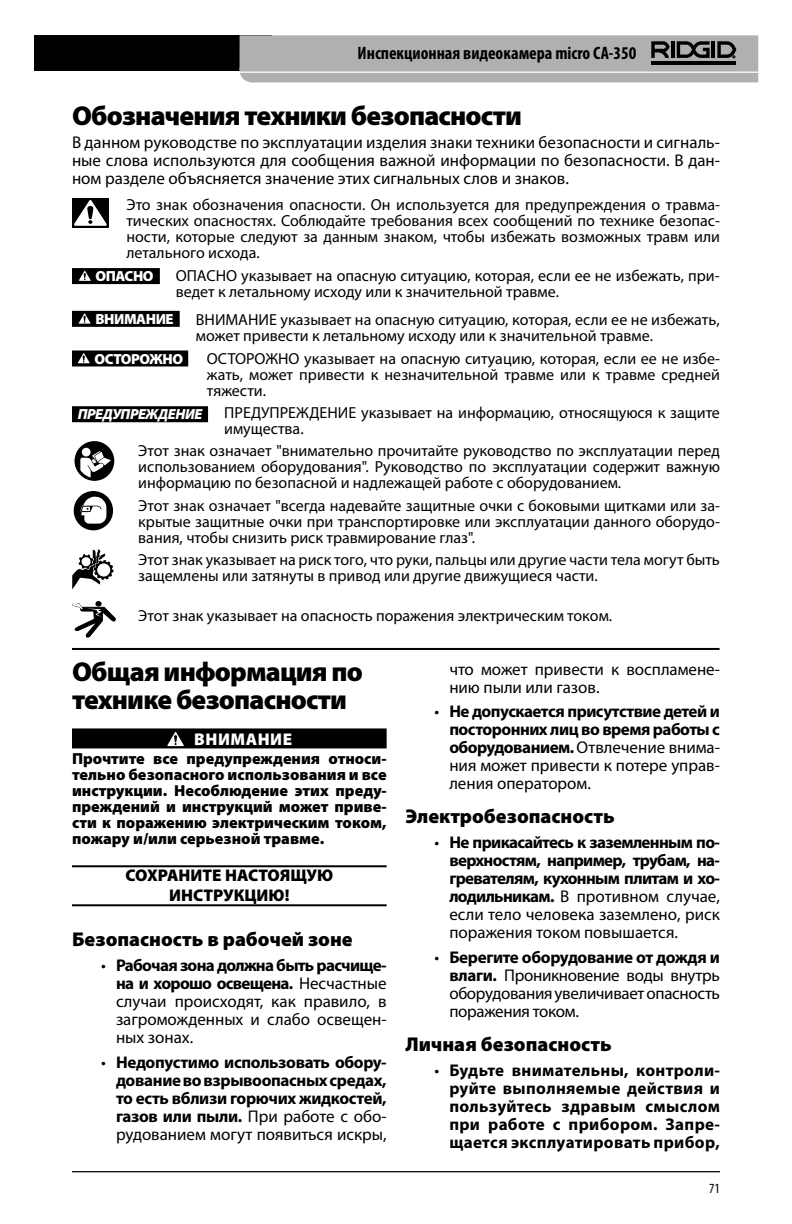
<style>
.page{position:relative;width:792px;height:1224px;background:#fff}
.page>*{position:absolute;margin:0;border:0;box-sizing:border-box;transform-origin:0 0}
.t1{font:900 27.4px/28px "Myriad Pro";letter-spacing:-.03em;color:#000}
.t2{font:900 20px "Myriad Pro";color:#000}
.t3{font:700 condensed 18px "Myriad Pro";color:#000}
.t4{font:700 17px/18px "Myriad Pro";letter-spacing:-.025em;color:#000;text-align:justify}
.t5{font:17px/18px "Myriad Pro";color:#000;text-align:justify}
.t6{font:900 17px/20px "Myriad Pro";color:#000;text-align:center}
.t7{font:900 17px "Myriad Pro";letter-spacing:.03em;color:#fff}
.t8{font:16px/16px "Myriad Pro";color:#000;text-align:justify}
.t9{font:900 16px/16px "Myriad Pro";color:#000;text-align:justify}
.t10{font:900 14.6px "Myriad Pro";letter-spacing:-.03em;color:#fff}
.t11{font:italic 900 14.6px "Myriad Pro";letter-spacing:-.03em;color:#fff}
.t12{font:condensed 14px "Myriad Pro";color:#000}
.s1{font-weight:700}
.s2{font-weight:400}
</style>
<div class="page">
<div style="left:34px;top:35px;width:238px;height:36px;background:#000"></div>
<svg style="left:240px;top:35px;width:518px;height:47px;background:#aaa"></svg>
<hr style="left:72px;top:1171px;width:648px;height:1px;background:#000">
<div style="left:72px;top:198px;width:36px;height:30px;background:#000"></div>
<svg style="left:74px;top:200px;width:33px;height:26px"></svg>
<div style="left:72px;top:268px;width:88px;height:16px;background:#000"></div>
<svg style="left:79px;top:271px;width:12px;height:10px"></svg>
<div style="left:72px;top:311px;width:108px;height:16px;background:#000"></div>
<svg style="left:79px;top:314px;width:12px;height:10px"></svg>
<div style="left:72px;top:350px;width:116px;height:16px;background:#000"></div>
<svg style="left:77px;top:362px;width:13px;height:2px"></svg>
<svg style="left:78px;top:353px;width:12px;height:10px"></svg>
<div style="left:72px;top:406px;width:136px;height:16px;background:#000"></div>
<svg style="left:75px;top:441px;width:39px;height:40px"></svg>
<svg style="left:74px;top:491px;width:39px;height:39px"></svg>
<svg style="left:72px;top:549px;width:42px;height:40px"></svg>
<svg style="left:72px;top:601px;width:43px;height:36px"></svg>
<hr style="left:72px;top:648px;width:648px;height:2px;background:#000">
<div style="left:72px;top:728px;width:315px;height:20px;background:#000"></div>
<hr style="left:72px;top:865px;width:315px;height:2px;background:#000">
<hr style="left:72px;top:904px;width:315px;height:2px;background:#000">
<svg style="left:168px;top:731px;width:15px;height:16px"></svg>
<svg style="left:167px;top:732px;width:17px;height:14px"></svg>
<p class="t3" style="left:358px;top:42px;width:280px">Инспекционная видеокамера micro CA-350</p>
<h1 class="t1" style="left:72px;top:102px;width:452px">Обозначения техники безопасности</h1>
<p class="t5" style="left:72px;top:133px;width:650px">В данном руководстве по эксплуатации изделия знаки техники безопасности и сигналь‑ ные слова используются для сообщения важной информации по безопасности. В дан‑ ном разделе объясняется значение этих сигнальных слов и знаков.</p>
<p class="t8" style="left:126px;top:197px;width:595px">Это знак обозначения опасности. Он используется для предупреждения о травма‑ тических опасностях. Соблюдайте требования всех сообщений по технике безопас‑ ности, которые следуют за данным знаком, чтобы избежать возможных травм или летального исхода.</p>
<p class="t10" style="left:96px;top:268px;width:60px">ОПАСНО</p>
<p class="t10" style="left:95px;top:311px;width:80px">ВНИМАНИЕ</p>
<p class="t10" style="left:95px;top:351px;width:90px">ОСТОРОЖНО</p>
<p class="t8" style="left:176px;top:268px;width:545px">ОПАСНО указывает на опасную ситуацию, которая, если ее не избежать, при‑ ведет к летальному исходу или к значительной травме.</p>
<p class="t8" style="left:196px;top:311px;width:525px">ВНИМАНИЕ указывает на опасную ситуацию, которая, если ее не избежать, может привести к летальному исходу или к значительной травме.</p>
<p class="t8" style="left:207px;top:351px;width:515px">ОСТОРОЖНО указывает на опасную ситуацию, которая, если ее не избе‑ жать, может привести к незначительной травме или к травме средней тяжести.</p>
<p class="t8" style="left:224px;top:405px;width:497px">ПРЕДУПРЕЖДЕНИЕ указывает на информацию, относящуюся к защите имущества.</p>
<p class="t8" style="left:138px;top:442px;width:583px">Этот знак означает "внимательно прочитайте руководство по эксплуатации перед использованием оборудования". Руководство по эксплуатации содержит важную информацию по безопасной и надлежащей работе с оборудованием.</p>
<p class="t8" style="left:138px;top:497px;width:583px">Этот знак означает "всегда надевайте защитные очки с боковыми щитками или за‑ крытые защитные очки при транспортировке или эксплуатации данного оборудо‑ вания, чтобы снизить риск травмирование глаз".</p>
<p class="t8" style="left:138px;top:551px;width:583px">Этот знак указывает на риск того, что руки, пальцы или другие части тела могут быть защемлены или затянуты в привод или другие движущиеся части.</p>
<p class="t8" style="left:138px;top:608px;width:475px">Этот знак указывает на опасность поражения электрическим током.</p>
<h1 class="t1" style="left:72px;top:658px;width:292px">Общая информация по технике безопасности</h1>
<p class="t7" style="left:194px;top:729px;width:99px">ВНИМАНИЕ</p>
<p class="t9" style="left:72px;top:751px;width:316px">Прочтите все предупреждения относи‑ тельно безопасного использования и все инструкции. Несоблюдение этих преду‑ преждений и инструкций может приве‑ сти к поражению электрическим током, пожару и/или серьезной травме.</p>
<p class="t6" style="left:126px;top:866px;width:209px">СОХРАНИТЕ НАСТОЯЩУЮ<br>ИНСТРУКЦИЮ!</p>
<p class="t2" style="left:72px;top:928px;width:282px">Безопасность в рабочей зоне</p>
<p class="t5" style="left:116px;top:956px;width:272px;text-indent:-15px">• <span class="s1">Рабочая зона должна быть расчище&shy;на и хорошо освещена.</span> Несчастные случаи происходят, как правило, в загроможденных и слабо освещен‑ ных зонах.</p>
<p class="t4" style="left:116px;top:1052px;width:272px;text-indent:-15px"><span class="s2">•</span> Недопустимо использовать обору&shy;дование во взрывоопасных средах, то есть вблизи горючих жидкостей, газов или пыли. <span class="s2">При работе с обо‑ рудованием могут появиться искры,</span></p>
<p class="t11" style="left:78px;top:405px;width:126px">ПРЕДУПРЕЖДЕНИЕ</p>
<p class="t5" style="left:449px;top:660px;width:272px">что может привести к воспламене‑ нию пыли или газов.</p>
<p class="t4" style="left:449px;top:702px;width:272px;text-indent:-15px"><span class="s2">•</span> Не допускается присутствие детей и посторонних лиц во время работы с оборудованием. <span class="s2">Отвлечение внима‑ ния может привести к потере управ‑ ления оператором.</span></p>
<p class="t2" style="left:405px;top:805px;width:211px">Электробезопасность</p>
<p class="t4" style="left:449px;top:833px;width:272px;text-indent:-15px"><span class="s2">•</span> Не прикасайтесь к заземленным по&shy;верхностям, например, трубам, на&shy;гревателям, кухонным плитам и хо&shy;лодильникам. <span class="s2">В противном случае, если тело человека заземлено, риск поражения током повышается.</span></p>
<p class="t5" style="left:449px;top:948px;width:272px;text-indent:-15px">• <span class="s1">Берегите оборудование от дождя и влаги.</span> Проникновение воды внутрь оборудования увеличивает опасность поражения током.</p>
<p class="t2" style="left:405px;top:1032px;width:208px">Личная безопасность</p>
<p class="t4" style="left:449px;top:1060px;width:272px;text-indent:-15px"><span class="s2">•</span> Будьте внимательны, контроли&shy;руйте выполняемые действия и пользуйтесь здравым смыслом при работе с прибором. Запре&shy;щается эксплуатировать прибор,</p>
<p class="t12" style="left:709px;top:1180px;width:12px">71</p>
</div>
